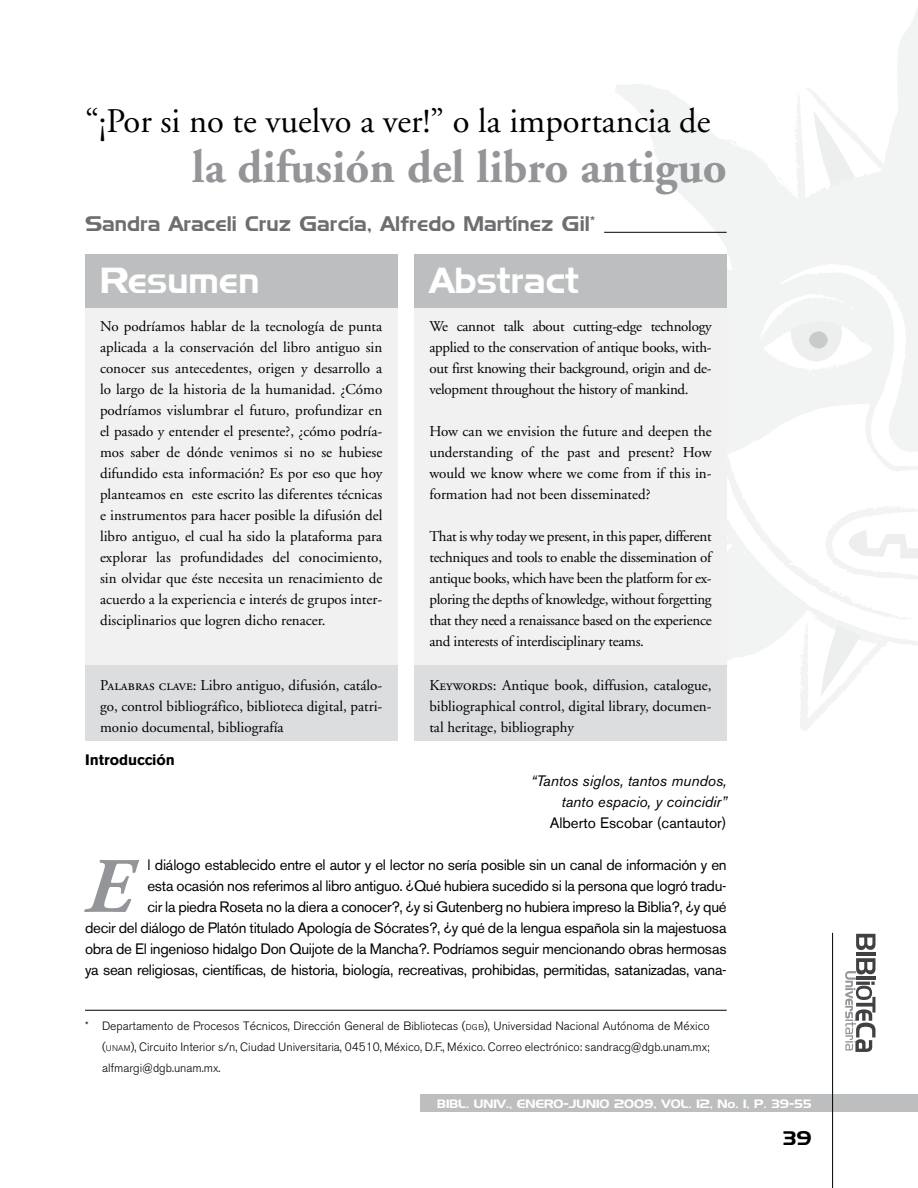
<style>
.page{position:relative;width:918px;height:1188px;background:#fff}
.page>*{position:absolute;margin:0;border:0;box-sizing:border-box;transform-origin:0 0}
.t1{font:italic 700 78.3px "Adobe Garamond";color:#939598}
.t2{font:46.5px "Adobe Garamond Bold Os F";color:#939598}
.t3{font:36px "Denmark";color:#fff}
.t4{font:34.5px "Adobe Garamond";color:#000}
.t5{font:21px "Denmark";color:#6d6e71}
.t6{font:19.5px "Denmark";color:#000}
.t7{font:15px/21px "Adobe Garamond";color:#000;text-align:justify}
.t8{font:15px/21px "Akzidenz Grotesk BE";letter-spacing:-.02em;color:#000;text-align:right}
.t9{font:italic 15px/21px "Akzidenz Grotesk BE";color:#000;text-align:right}
.t10{font:15px "Akzidenz Grotesk BE";color:#000}
.t11{font:700 15px "Akzidenz Grotesk BE";color:#000}
.t12{font:300 12px/21px "Akzidenz Grotesk BE";color:#000;text-align:justify}
.t13{font:12px "Denmark";color:#fff}
.s1{font-family:"Adobe Garamond Regular SC"}
.s2{font-size:8.4px}
</style>
<div class="page">
<svg style="left:616px;top:8px;width:302px;height:79px"></svg>
<svg style="left:898px;top:50px;width:2px;height:9px"></svg>
<svg style="left:604px;top:87px;width:314px;height:644px"></svg>
<div style="left:421px;top:1094px;width:497px;height:17px;background:#bcbec0"></div>
<hr style="left:832px;top:933px;width:1px;height:255px;background:#000">
<svg style="left:856px;top:934px;width:19px;height:16px"></svg>
<hr style="left:856px;top:952px;width:19px;height:4px;background:#414042">
<svg style="left:845px;top:958px;width:30px;height:94px"></svg>
<hr style="left:604px;top:232px;width:123px;height:1px;background:#000">
<div style="left:85px;top:307px;width:312px;height:367px;background:#f1f1f2"></div>
<div style="left:414px;top:307px;width:313px;height:367px;background:#f1f1f2"></div>
<div style="left:414px;top:254px;width:313px;height:53px;background:#bcbec0"></div>
<div style="left:85px;top:254px;width:312px;height:53px;background:#bcbec0"></div>
<div style="left:85px;top:666px;width:312px;height:75px;background:#dcddde"></div>
<div style="left:414px;top:666px;width:313px;height:75px;background:#dcddde"></div>
<hr style="left:85px;top:1010px;width:642px;height:1px;background:#000">
<h3 class="t4" style="left:85px;top:102px;width:627px">“¡Por si no te vuelvo a ver!” o la importancia de</h3>
<h2 class="t2" style="left:192px;top:142px;width:536px">la difusión del libro antiguo</h2>
<h3 class="t5" style="left:85px;top:211px;width:512px">Sandra Araceli Cruz García, Alfredo Martínez Gil*</h3>
<h3 class="t3" style="left:100px;top:258px;width:161px">Resumen</h3>
<h3 class="t3" style="left:429px;top:258px;width:151px">Abstract</h3>
<p class="t7" style="left:100px;top:316px;width:284px">No podríamos hablar de la tecnología de punta aplicada a la conservación del libro antiguo sin conocer sus antecedentes, origen y desarrollo a lo largo de la historia de la humanidad. ¿Cómo podríamos vislumbrar el futuro, profundizar en el pasado y entender el presente?, ¿cómo podría&shy;mos saber de dónde venimos si no se hubiese difundido esta información? Es por eso que hoy planteamos en este escrito las diferentes técnicas e instrumentos para hacer posible la difusión del libro antiguo, el cual ha sido la plataforma para explorar las profundidades del conocimiento, sin olvidar que éste necesita un renacimiento de acuerdo a la experiencia e interés de grupos inter&shy;disciplinarios que logren dicho renacer.</p>
<p class="t7" style="left:429px;top:316px;width:284px">We cannot talk about cutting-edge technology applied to the conservation of antique books, with&shy;out first knowing their background, origin and de&shy;velopment throughout the history of mankind.</p>
<p class="t7" style="left:429px;top:421px;width:284px">How can we envision the future and deepen the understanding of the past and present? How would we know where we come from if this in&shy;formation had not been disseminated?</p>
<p class="t7" style="left:429px;top:526px;width:284px">That is why today we present, in this paper, different techniques and tools to enable the dissemination of antique books, which have been the platform for ex&shy;ploring the depths of knowledge, without forgetting that they need a renaissance based on the experience and interests of interdisciplinary teams.</p>
<p class="t7" style="left:100px;top:675px;width:284px"><span class="s1">Palabras clave</span>: Libro antiguo, difusión, catálo&shy;go, control bibliográfico, biblioteca digital, patri&shy;monio documental, bibliografía</p>
<p class="t7" style="left:429px;top:675px;width:284px"><span class="s1">Keywords</span>: Antique book, diffusion, catalogue, bibliographical control, digital library, documen&shy;tal heritage, bibliography</p>
<p class="t11" style="left:85px;top:751px;width:91px">Introducción</p>
<p class="t9" style="left:531px;top:770px;width:197px">“Tantos siglos, tantos mundos, tanto espacio, y coincidir”</p>
<p class="t10" style="left:550px;top:814px;width:178px">Alberto Escobar (cantautor)</p>
<p class="t8" style="left:85px;top:854px;width:643px">l diálogo establecido entre el autor y el lector no sería posible sin un canal de información y en<br>esta ocasión nos referimos al libro antiguo. ¿Qué hubiera sucedido si la persona que logró tradu-<br>cir la piedra Roseta no la diera a conocer?, ¿y si Gutenberg no hubiera impreso la Biblia?, ¿y qué<br>decir del diálogo de Platón titulado Apología de Sócrates?, ¿y qué de la lengua española sin la majestuosa obra de El ingenioso hidalgo Don Quijote de la Mancha?. Podríamos seguir mencionando obras hermosas ya sean religiosas, científicas, de historia, biología, recreativas, prohibidas, permitidas, satanizadas, vana-</p>
<h1 class="t1" style="left:85px;top:844px;width:48px">E</h1>
<p class="t12" style="left:102px;top:1015px;width:609px;text-indent:-17px">* Departamento de Procesos Técnicos, Dirección General de Bibliotecas (<span class="s2">DGB</span>), Universidad Nacional Autónoma de México (<span class="s2">UNAM</span>), Circuito Interior s/n, Ciudad Universitaria, 04510, México, D.F., México. Correo electrónico: sandracg@dgb.unam.mx; alfmargi@dgb.unam.mx.</p>
<p class="t13" style="left:437px;top:1096px;width:376px">BIBL. UNIV., ENERO-JUNIO 2009, VOL. 12, No. 1, P. 39-55</p>
<h3 class="t6" style="left:783px;top:1127px;width:30px">39</h3>
</div>
